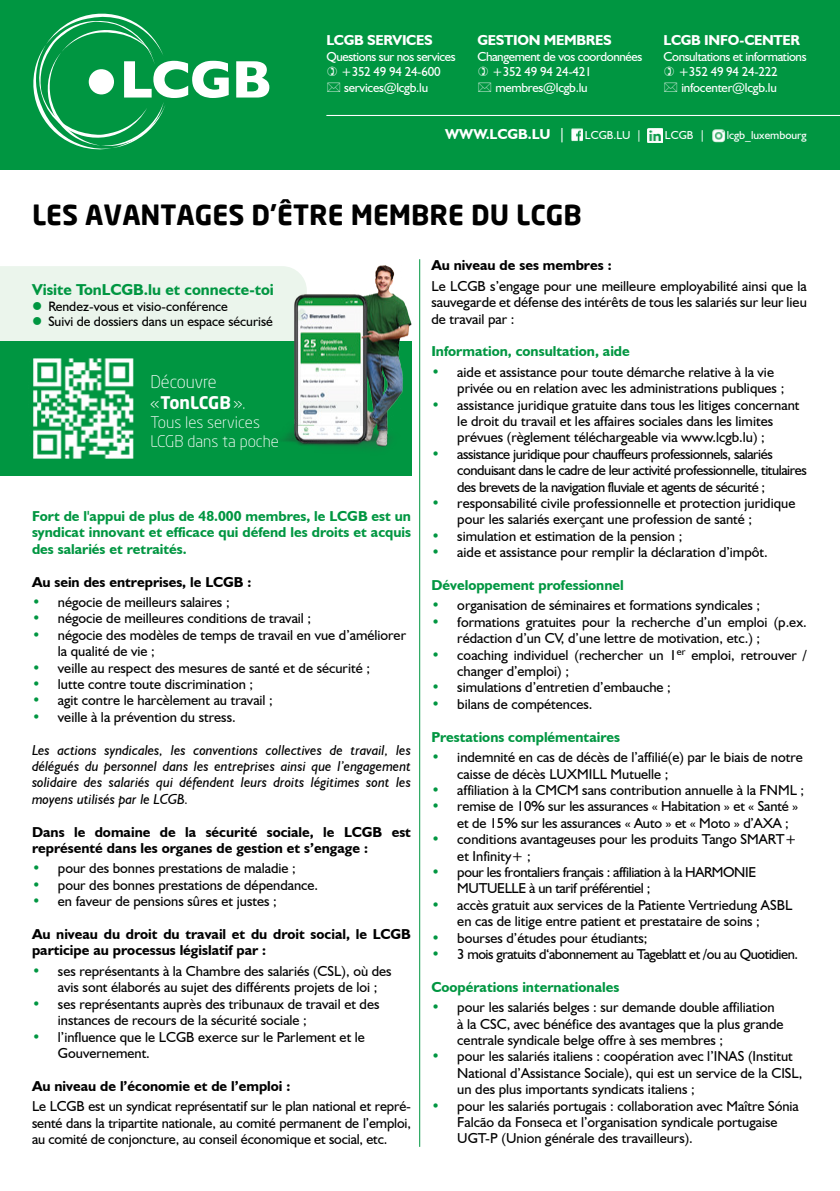
<style>
.page{position:relative;width:840px;height:1191px;background:#fff}
.page>*{position:absolute;margin:0;border:0;box-sizing:border-box;transform-origin:0 0}
.t1{font:700 27.4px "Neo Sans";color:#000}
.t2{font:300 17.2px/20.8px "Neo Sans Std";color:#fff}
.t3{font:700 15.8px "Humanist 521 BT";color:#009641}
.t4{font:300 15.8px/19px "Neo Sans Std";color:#fff}
.t5{font:14.4px/16.4px "Humanist 521 BT";color:#000}
.t6{font:700 14.4px/16.4px "Humanist 521 BT";color:#000}
.t7{font:700 14.4px/16.4px "Humanist 521 BT";color:#009641;text-align:justify}
.t8{font:14.4px/16.4px "Humanist 521 BT";letter-spacing:-.03em;color:#000}
.t9{font:italic 14.4px/16.4px "Humanist 521 BT";color:#000;text-align:justify}
.t10{font:14.4px/16.4px "Humanist 521 BT";letter-spacing:-.025em;color:#000}
.t11{font:700 14.4px "Humanist 521 BT";letter-spacing:-.02em;color:#fff}
.t12{font:700 14.4px "Humanist 521 BT";color:#fff}
.t13{font:13.6px/15.8px "Humanist 521 BT";color:#000}
.t14{font:13px/15.6px "Humanist 521 BT";letter-spacing:-.03em;color:#fff}
.t15{font:11.6px "Humanist 521 BT";color:#fff}
.s1{font-weight:400}
.s2{font-weight:700}
.s3{color:#009641}
</style>
<div class="page">
<div style="left:0;top:266px;width:203px;height:75px;background:#ebf5ec"></div>
<div style="left:0;top:341px;width:411px;height:134px;background:#009641"></div>
<hr style="left:419px;top:259px;width:1px;height:887px;background:#009641">
<div style="left:0;top:0;width:839px;height:169px;background:#009641"></div>
<svg style="left:33px;top:13px;width:195px;height:137px"></svg>
<svg style="left:236px;top:61px;width:33px;height:36px"></svg>
<hr style="left:326px;top:115px;width:513px;height:1px;background:#fff">
<img style="left:33px;top:358px;width:101px;height:101px">
<img style="left:203px;top:259px;width:218px;height:204px">
<img style="left:571px;top:128px;width:12px;height:14px">
<img style="left:647px;top:128px;width:14px;height:14px">
<img style="left:712px;top:129px;width:14px;height:14px">
<svg style="left:33px;top:301px;width:8px;height:9px"></svg>
<svg style="left:33px;top:317px;width:8px;height:8px"></svg>
<p class="t11" style="left:326px;top:31px;width:108px">LCGB SERVICES</p>
<p class="t14" style="left:341px;top:48px;width:116px;text-indent:-15px">Questions sur nos services +352 49 94 24-600 services@lcgb.lu</p>
<p class="t11" style="left:477px;top:31px;width:136px">GESTION MEMBRES</p>
<p class="t14" style="left:492px;top:48px;width:151px;text-indent:-15px">Changement de vos coordonnées +352 49 94 24-421 membres@lcgb.lu</p>
<p class="t11" style="left:663px;top:31px;width:138px">LCGB INFO-CENTER</p>
<p class="t14" style="left:678px;top:48px;width:130px;text-indent:-15px">Consultations et informations +352 49 94 24-222 infocenter@lcgb.lu</p>
<p class="t12" style="left:445px;top:125px;width:122px">WWW.LCGB.LU <span class="s1">|</span></p>
<p class="t15" style="left:584px;top:128px;width:59px">LCGB.LU |</p>
<p class="t15" style="left:664px;top:128px;width:42px">LCGB |</p>
<p class="t15" style="left:726px;top:128px;width:82px">lcgb_luxembourg</p>
<h1 class="t1" style="left:32px;top:197px;width:551px">LES AVANTAGES D’ÊTRE MEMBRE DU LCGB</h1>
<p class="t3" style="left:32px;top:279px;width:243px">Visite TonLCGB.lu et connecte-toi</p>
<p class="t13" style="left:48px;top:298px;width:226px">Rendez-vous et visio-conférence<br>Suivi de dossiers dans un espace sécurisé</p>
<p class="t2" style="left:150px;top:371px;width:96px">Découvre «<span class="s2">TonLCGB</span>».</p>
<p class="t4" style="left:150px;top:412px;width:130px">Tous les services<br>LCGB dans ta poche</p>
<p class="t7" style="left:32px;top:507px;width:380px">Fort de l'appui de plus de 48.000 membres, le LCGB est un syndicat innovant et efficace qui défend les droits et acquis des salariés et retraités.</p>
<p class="t6" style="left:32px;top:573px;width:221px">Au sein des entreprises, le LCGB :</p>
<p class="t5" style="left:32px;top:593px;width:199px"><span class="s3">•</span> négocie de meilleurs salaires ;</p>
<p class="t5" style="left:32px;top:610px;width:280px"><span class="s3">•</span> négocie de meilleures conditions de travail ;</p>
<p class="t5" style="left:58px;top:626px;width:349px;text-indent:-26px"><span class="s3">•</span> négocie des modèles de temps de travail en vue d’améliorer la qualité de vie ;</p>
<p class="t5" style="left:32px;top:659px;width:339px"><span class="s3">•</span> veille au respect des mesures de santé et de sécurité ;</p>
<p class="t5" style="left:32px;top:675px;width:222px"><span class="s3">•</span> lutte contre toute discrimination ;</p>
<p class="t5" style="left:32px;top:692px;width:242px"><span class="s3">•</span> agit contre le harcèlement au travail ;</p>
<p class="t5" style="left:32px;top:708px;width:205px"><span class="s3">•</span> veille à la prévention du stress.</p>
<p class="t9" style="left:32px;top:741px;width:380px">Les actions syndicales, les conventions collectives de travail, les délégués du personnel dans les entreprises ainsi que l’engagement solidaire des salariés qui défendent leurs droits légitimes sont les moyens utilisés par le LCGB.</p>
<p class="t6" style="left:32px;top:823px;width:380px">Dans le domaine de la sécurité sociale, le LCGB est représenté dans les organes de gestion et s’engage :</p>
<p class="t5" style="left:32px;top:860px;width:265px"><span class="s3">•</span> pour des bonnes prestations de maladie ;</p>
<p class="t5" style="left:32px;top:876px;width:287px"><span class="s3">•</span> pour des bonnes prestations de dépendance.</p>
<p class="t5" style="left:32px;top:893px;width:246px"><span class="s3">•</span> en faveur de pensions sûres et justes ;</p>
<p class="t6" style="left:32px;top:925px;width:380px">Au niveau du droit du travail et du droit social, le LCGB participe au processus législatif par :</p>
<p class="t5" style="left:58px;top:962px;width:335px;text-indent:-26px"><span class="s3">•</span> ses représentants à la Chambre des salariés (CSL), où des avis sont élaborés au sujet des différents projets de loi ;</p>
<p class="t5" style="left:58px;top:995px;width:323px;text-indent:-26px"><span class="s3">•</span> ses représentants auprès des tribunaux de travail et des instances de recours de la sécurité sociale ;</p>
<p class="t5" style="left:58px;top:1028px;width:308px;text-indent:-26px"><span class="s3">•</span> l’influence que le LCGB exerce sur le Parlement et le<br>Gouvernement.</p>
<p class="t6" style="left:32px;top:1077px;width:260px">Au niveau de l’économie et de l’emploi :</p>
<p class="t5" style="left:32px;top:1097px;width:380px;text-align:justify">Le LCGB est un syndicat représentatif sur le plan national et repré&shy;senté dans la tripartite nationale, au comité permanent de l’emploi, au comité de conjoncture, au conseil économique et social, etc.</p>
<p class="t6" style="left:431px;top:257px;width:181px">Au niveau de ses membres :</p>
<p class="t5" style="left:431px;top:277px;width:377px;text-align:justify">Le LCGB s’engage pour une meilleure employabilité ainsi que la sauvegarde et défense des intérêts de tous les salariés sur leur lieu de travail par :</p>
<p class="t7" style="left:431px;top:343px;width:200px">Information, consultation, aide</p>
<p class="t5" style="left:457px;top:363px;width:328px;text-indent:-26px"><span class="s3">•</span> aide et assistance pour toute démarche relative à la vie privée ou en relation avec les administrations publiques ;</p>
<p class="t5" style="left:457px;top:396px;width:343px;text-indent:-26px"><span class="s3">•</span> assistance juridique gratuite dans tous les litiges concernant le droit du travail et les affaires sociales dans les limites prévues (règlement téléchargeable via www.lcgb.lu) ;</p>
<p class="t8" style="left:457px;top:445px;width:351px;text-indent:-26px"><span class="s3">•</span> assistance juridique pour chauffeurs professionnels, salariés conduisant dans le cadre de leur activité professionnelle, titulaires des brevets de la navigation fluviale et agents de sécurité ;</p>
<p class="t5" style="left:457px;top:494px;width:339px;text-indent:-26px"><span class="s3">•</span> responsabilité civile professionnelle et protection juridique pour les salariés exerçant une profession de santé ;</p>
<p class="t5" style="left:431px;top:527px;width:252px"><span class="s3">•</span> simulation et estimation de la pension ;</p>
<p class="t5" style="left:431px;top:544px;width:338px"><span class="s3">•</span> aide et assistance pour remplir la déclaration d’impôt.</p>
<p class="t7" style="left:431px;top:576px;width:194px">Développement professionnel</p>
<p class="t5" style="left:431px;top:597px;width:330px"><span class="s3">•</span> organisation de séminaires et formations syndicales ;</p>
<p class="t5" style="left:457px;top:613px;width:351px;text-indent:-26px"><span class="s3">•</span> formations gratuites pour la recherche d’un emploi (p.ex. rédaction d’un CV, d’une lettre de motivation, etc.) ;</p>
<p class="t5" style="left:457px;top:646px;width:351px;text-indent:-26px"><span class="s3">•</span> coaching individuel (rechercher un 1<sup>er</sup> emploi, retrouver / changer d’emploi) ;</p>
<p class="t5" style="left:431px;top:679px;width:241px"><span class="s3">•</span> simulations d’entretien d’embauche ;</p>
<p class="t5" style="left:431px;top:695px;width:162px"><span class="s3">•</span> bilans de compétences.</p>
<p class="t7" style="left:431px;top:728px;width:190px">Prestations complémentaires</p>
<p class="t5" style="left:457px;top:748px;width:347px;text-indent:-26px"><span class="s3">•</span> indemnité en cas de décès de l’affilié(e) par le biais de notre caisse de décès LUXMILL Mutuelle ;</p>
<p class="t5" style="left:431px;top:781px;width:374px"><span class="s3">•</span> affiliation à la CMCM sans contribution annuelle à la FNML ;</p>
<p class="t5" style="left:457px;top:798px;width:342px;text-indent:-26px"><span class="s3">•</span> remise de 10% sur les assurances « Habitation » et « Santé » et de 15% sur les assurances « Auto » et « Moto » d’AXA ;</p>
<p class="t5" style="left:457px;top:830px;width:341px;text-indent:-26px"><span class="s3">•</span> conditions avantageuses pour les produits Tango SMART+ et Infinity+ ;</p>
<p class="t10" style="left:457px;top:863px;width:300px;text-indent:-26px"><span class="s3">•</span> pour les frontaliers français : affiliation à la HARMONIE<br>MUTUELLE à un tarif préférentiel ;</p>
<p class="t5" style="left:431px;top:896px;width:362px;text-align:center"><span class="s3">•</span> accès gratuit aux services de la Patiente Vertriedung ASBL en cas de litige entre patient et prestataire de soins ;</p>
<p class="t5" style="left:431px;top:929px;width:217px"><span class="s3">•</span> bourses d’études pour étudiants;</p>
<p class="t8" style="left:431px;top:945px;width:368px"><span class="s3">•</span> 3 mois gratuits d‘abonnement au Tageblatt et /ou au Quotidien.</p>
<p class="t7" style="left:431px;top:978px;width:189px">Coopérations internationales</p>
<p class="t5" style="left:457px;top:998px;width:327px;text-indent:-26px"><span class="s3">•</span> pour les salariés belges : sur demande double affiliation à la CSC, avec bénéfice des avantages que la plus grande centrale syndicale belge offre à ses membres ;</p>
<p class="t5" style="left:457px;top:1048px;width:346px;text-indent:-26px"><span class="s3">•</span> pour les salariés italiens : coopération avec l’INAS (Institut<br>National d’Assistance Sociale), qui est un service de la CISL, un des plus importants syndicats italiens ;</p>
<p class="t5" style="left:457px;top:1097px;width:343px;text-indent:-26px"><span class="s3">•</span> pour les salariés portugais : collaboration avec Maître Sónia<br>Falcão da Fonseca et l’organisation syndicale portugaise<br>UGT-P (Union générale des travailleurs).</p>
</div>
